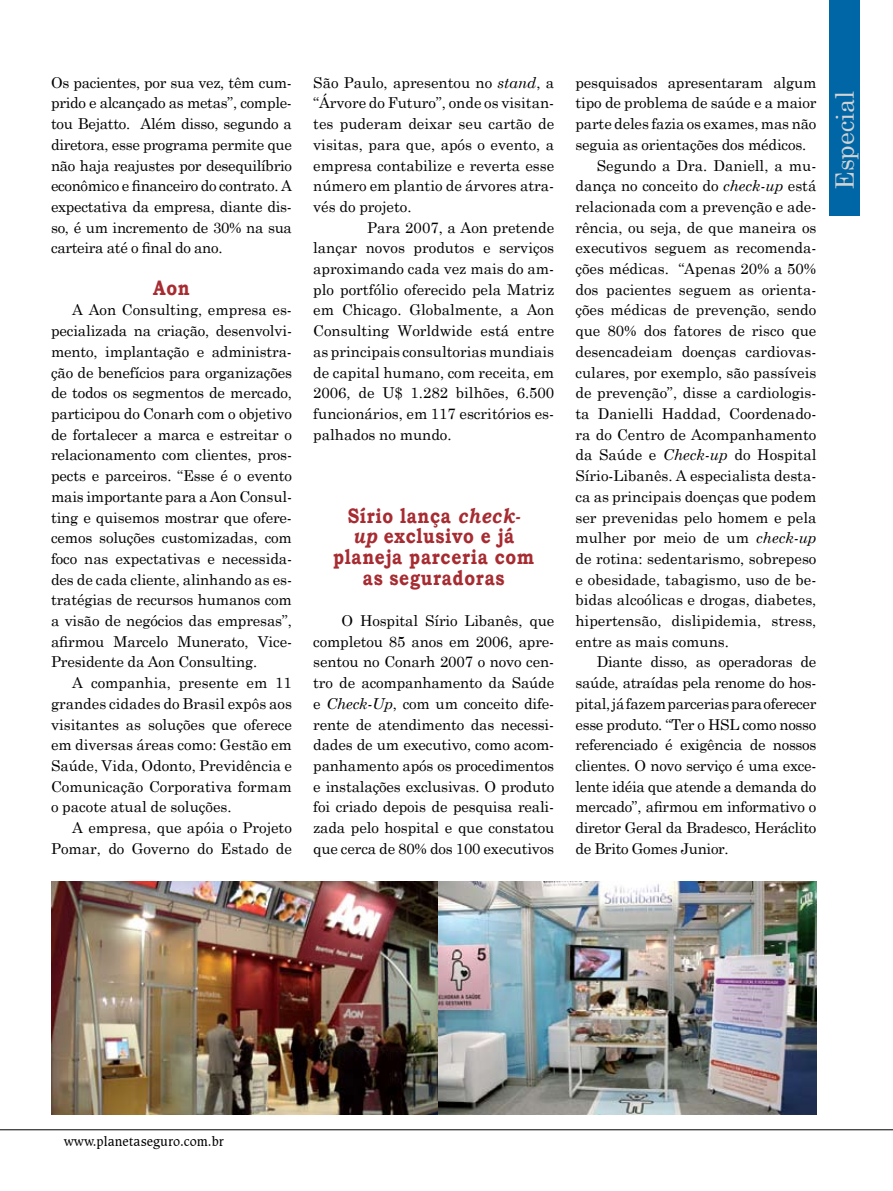
<style>
.page{position:relative;width:893px;height:1191px;background:#fff}
.page>*{position:absolute;margin:0;border:0;box-sizing:border-box;transform-origin:0 0}
.t1{font:25.5px "Century Schoolbook";color:#d1d3d4}
.t2{font:700 21px/20.7px "Bookman Old Style";letter-spacing:.04em;color:#a72c32;text-align:center;scale:.83 1}
.t3{font:15px/20.7px "Century Schoolbook";color:#000;text-align:justify}
.t4{font:15px "Century Schoolbook";letter-spacing:-.02em;color:#000}
.t5{font:13.5px "Caxton BT";color:#000}
.s1{font-style:italic}
</style>
<div class="page">
<hr style="left:0;top:1129px;width:893px;height:1px;background:#000">
<img style="left:51px;top:881px;width:388px;height:233px">
<img style="left:439px;top:881px;width:377px;height:233px">
<div style="left:829px;top:0;width:31px;height:215px;background:#0066a5"></div>
<p class="t3" style="left:51px;top:71px;width:242px">Os pacientes, por sua vez, têm cum&shy;prido e alcançado as metas”, comple&shy;tou Bejatto. Além disso, segundo a diretora, esse programa permite que não haja reajustes por desequilíbrio econômico e financeiro do contrato. A expectativa da empresa, diante dis&shy;so, é um incremento de 30% na sua carteira até o final do ano.</p>
<h2 class="t2" style="left:153px;top:277px;width:46px">Aon</h2>
<p class="t3" style="left:51px;top:298px;width:242px;text-indent:21px">A Aon Consulting, empresa es&shy;pecializada na criação, desenvolvi&shy;mento, implantação e administra&shy;ção de benefícios para organizações de todos os segmentos de mercado, participou do Conarh com o objetivo de fortalecer a marca e estreitar o relacionamento com clientes, pros&shy;pects e parceiros. “Esse é o evento mais importante para a Aon Consul&shy;ting e quisemos mostrar que ofere&shy;cemos soluções customizadas, com foco nas expectativas e necessida&shy;des de cada cliente, alinhando as es&shy;tratégias de recursos humanos com a visão de negócios das empresas”, afirmou Marcelo Munerato, Vice-Presidente da Aon Consulting.</p>
<p class="t3" style="left:51px;top:671px;width:242px;text-indent:21px">A companhia, presente em 11 grandes cidades do Brasil expôs aos visitantes as soluções que oferece em diversas áreas como: Gestão em Saúde, Vida, Odonto, Previdência e Comunicação Corporativa formam o pacote atual de soluções.</p>
<p class="t3" style="left:51px;top:816px;width:242px;text-align:right">A empresa, que apóia o Projeto<br>Pomar, do Governo do Estado de</p>
<p class="t3" style="left:313px;top:71px;width:242px">São Paulo, apresentou no <span class="s1">stand</span>, a “Árvore do Futuro”, onde os visitan&shy;tes puderam deixar seu cartão de visitas, para que, após o evento, a empresa contabilize e reverta esse número em plantio de árvores atra&shy;vés do projeto.</p>
<p class="t3" style="left:313px;top:215px;width:242px;text-indent:54px">Para 2007, a Aon pretende lançar novos produtos e serviços aproximando cada vez mais do am&shy;plo portfólio oferecido pela Matriz em Chicago. Globalmente, a Aon Consulting Worldwide está entre as principais consultorias mundiais de capital humano, com receita, em 2006, de U$ 1.282 bilhões, 6.500 funcionários, em 117 escritórios es&shy;palhados no mundo.</p>
<h2 class="t2" style="left:333px;top:505px;width:244px">Sírio lança <span class="s1">check&shy;up</span> exclusivo e já planeja parceria com as seguradoras</h2>
<p class="t3" style="left:313px;top:609px;width:242px;text-indent:28px">O Hospital Sírio Libanês, que completou 85 anos em 2006, apre&shy;sentou no Conarh 2007 o novo cen&shy;tro de acompanhamento da Saúde e <span class="s1">Check-Up</span>, com um conceito dife&shy;rente de atendimento das necessi&shy;dades de um executivo, como acom&shy;panhamento após os procedimentos e instalações exclusivas. O produto foi criado depois de pesquisa reali&shy;zada pelo hospital e que constatou que cerca de 80% dos 100 executivos</p>
<p class="t3" style="left:575px;top:71px;width:242px">pesquisados apresentaram algum</p>
<p class="t3" style="left:575px;top:91px;width:242px">tipo de problema de saúde e a maior</p>
<p class="t3" style="left:575px;top:112px;width:242px">parte deles fazia os exames, mas não</p>
<p class="t3" style="left:575px;top:133px;width:232px">seguia as orientações dos médicos.</p>
<p class="t3" style="left:597px;top:153px;width:221px">Segundo a Dra. Daniell, a mu-</p>
<p class="t3" style="left:575px;top:174px;width:242px">dança no conceito do <span class="s1">check-up</span> está</p>
<p class="t3" style="left:575px;top:195px;width:242px">relacionada com a prevenção e ade-</p>
<p class="t3" style="left:575px;top:215px;width:242px">rência, ou seja, de que maneira os</p>
<p class="t3" style="left:575px;top:236px;width:242px">executivos seguem as recomenda-</p>
<p class="t3" style="left:575px;top:257px;width:242px">ções médicas. “Apenas 20% a 50%</p>
<p class="t3" style="left:575px;top:278px;width:242px">dos pacientes seguem as orienta-</p>
<p class="t3" style="left:575px;top:298px;width:242px">ções médicas de prevenção, sendo</p>
<p class="t3" style="left:575px;top:319px;width:242px">que 80% dos fatores de risco que</p>
<p class="t3" style="left:575px;top:340px;width:242px">desencadeiam doenças cardiovas-</p>
<p class="t3" style="left:575px;top:360px;width:242px">culares, por exemplo, são passíveis</p>
<p class="t3" style="left:575px;top:381px;width:242px">de prevenção”, disse a cardiologis-</p>
<p class="t3" style="left:575px;top:402px;width:242px">ta Danielli Haddad, Coordenado-</p>
<p class="t3" style="left:575px;top:422px;width:242px">ra do Centro de Acompanhamento</p>
<p class="t3" style="left:575px;top:443px;width:242px">da Saúde e <span class="s1">Check-up</span> do Hospital</p>
<p class="t3" style="left:575px;top:464px;width:242px">Sírio-Libanês. A especialista desta-</p>
<p class="t3" style="left:575px;top:485px;width:242px">ca as principais doenças que podem</p>
<p class="t3" style="left:575px;top:505px;width:242px">ser prevenidas pelo homem e pela</p>
<p class="t3" style="left:575px;top:526px;width:242px">mulher por meio de um <span class="s1">check-up</span></p>
<p class="t3" style="left:575px;top:547px;width:242px">de rotina: sedentarismo, sobrepeso</p>
<p class="t3" style="left:575px;top:567px;width:242px">e obesidade, tabagismo, uso de be-</p>
<p class="t3" style="left:575px;top:588px;width:242px">bidas alcoólicas e drogas, diabetes,</p>
<p class="t3" style="left:575px;top:609px;width:242px">hipertensão, dislipidemia, stress,</p>
<p class="t3" style="left:575px;top:629px;width:155px">entre as mais comuns.</p>
<p class="t4" style="left:597px;top:649px;width:221px">Diante disso, as operadoras de</p>
<p class="t4" style="left:575px;top:670px;width:242px">saúde, atraídas pela renome do hos-</p>
<p class="t4" style="left:575px;top:691px;width:242px">pital, já fazem parcerias para oferecer</p>
<p class="t4" style="left:575px;top:711px;width:242px">esse produto. “Ter o HSL como nosso</p>
<p class="t4" style="left:575px;top:732px;width:242px">referenciado é exigência de nossos</p>
<p class="t4" style="left:575px;top:753px;width:242px">clientes. O novo serviço é uma exce-</p>
<p class="t4" style="left:575px;top:773px;width:242px">lente idéia que atende a demanda do</p>
<p class="t4" style="left:575px;top:794px;width:242px">mercado”, afirmou em informativo o</p>
<p class="t4" style="left:575px;top:815px;width:242px">diretor Geral da Bradesco, Heráclito</p>
<p class="t4" style="left:575px;top:836px;width:155px">de Brito Gomes Junior.</p>
<h1 class="t1" style="left:823px;top:190px;width:101px;rotate:-90deg">Especial</h1>
<p class="t5" style="left:64px;top:1133px;width:162px">www.planetaseguro.com.br</p>
</div>
